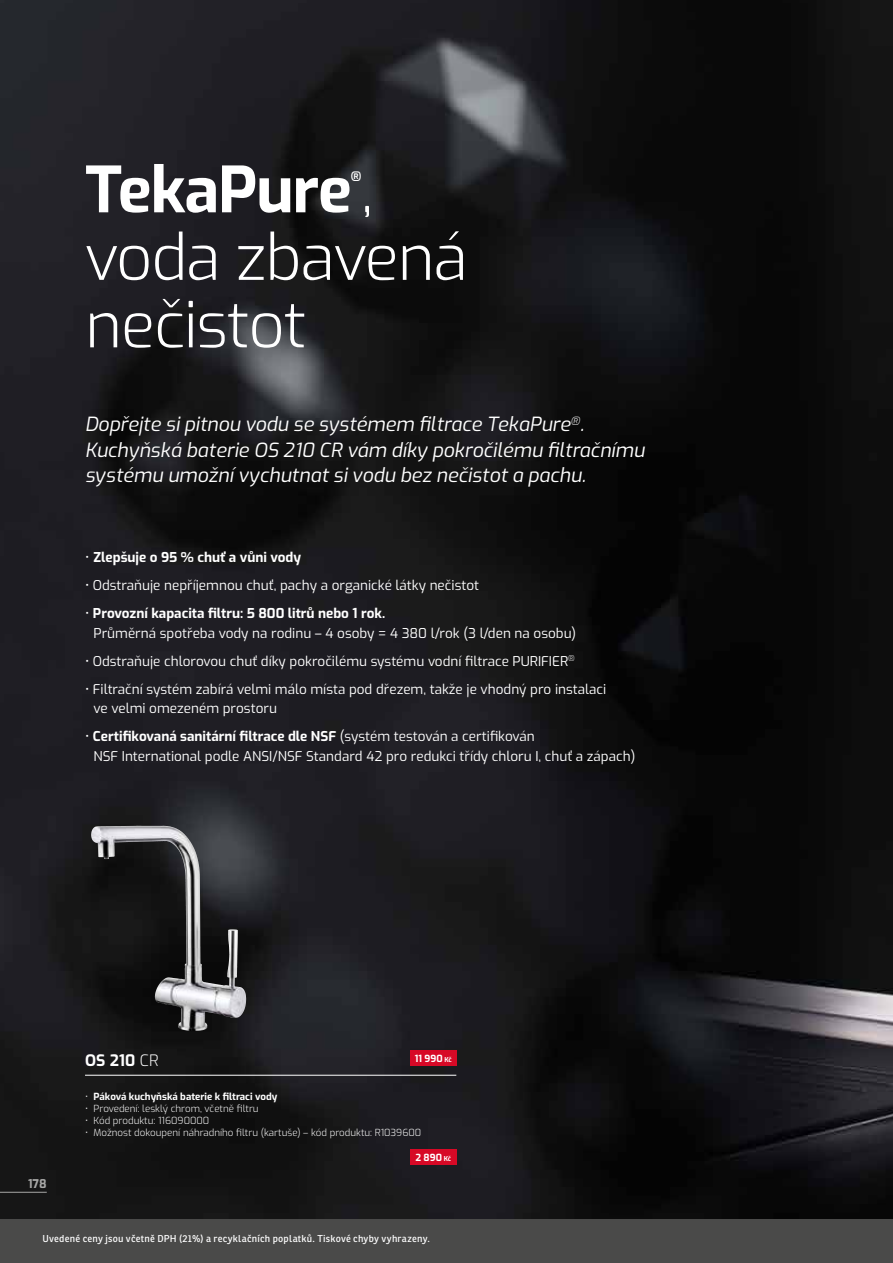
<style>
.page{position:relative;width:893px;height:1263px;background:#fff}
.page>*{position:absolute;margin:0;border:0;box-sizing:border-box;transform-origin:0 0}
.t1{font:300 63.3px/67.5px "Exo";letter-spacing:-.02em;color:#fff}
.t2{font:700 63.3px "Exo";letter-spacing:-.02em;color:#fff}
.t3{font:italic 19.5px/25.5px "Exo";color:#fff}
.t4{font:700 15.75px "Exo";color:#fff}
.t5{font:13.5px/19.5px "Exo";color:#fff}
.t6{font:700 13.5px "Exo";color:#fff}
.t7{font:700 13.05px "Exo";color:#fff}
.t8{font:700 12px "Exo";color:#a8a8a7}
.t9{font:300 9.75px "Exo";color:#fff}
.t10{font:9.75px "Ronnia Basic Rg";letter-spacing:.025em;color:#fff}
.t11{font:700 9.75px "Exo";color:#fff}
.s1{font-weight:300}
.s2{font-weight:400}
.s3{font-weight:700}
.s4{font-size:6.75px}
</style>
<div class="page">
<img style="left:0;top:0;width:893px;height:1219px">
<img style="left:91px;top:826px;width:81px;height:33px">
<hr style="left:85px;top:1075px;width:371px;height:1px;background:#fff">
<div style="left:0;top:1219px;width:893px;height:44px;background:#4a4a49"></div>
<div style="left:410px;top:1050px;width:46px;height:16px;background:#d70926"></div>
<div style="left:410px;top:1149px;width:46px;height:16px;background:#d70926"></div>
<hr style="left:0;top:1192px;width:47px;height:1px;background:#a8a8a7">
<h1 class="t2" style="left:85px;top:141px;width:290px">TekaPure <span class="s1">,</span></h1>
<p class="t7" style="left:351px;top:166px;width:12px">®</p>
<h1 class="t1" style="left:85px;top:220px;width:384px">voda zbavená nečistot</h1>
<h2 class="t3" style="left:85px;top:410px;width:561px">Dopřejte si pitnou vodu se systémem filtrace TekaPure<sup>®</sup>.<br>Kuchyňská baterie OS 210 CR vám díky pokročilému filtračnímu systému umožní vychutnat si vodu bez nečistot a pachu.</h2>
<p class="t6" style="left:85px;top:547px;width:218px"><span class="s2">•</span> Zlepšuje o 95 % chuť a vůni vody</p>
<p class="t5" style="left:85px;top:575px;width:396px">• Odstraňuje nepříjemnou chuť, pachy a organické látky nečistot</p>
<p class="t5" style="left:94px;top:603px;width:484px;text-indent:-9px">• <span class="s3">Provozní kapacita filtru: 5 800 litrů nebo 1 rok.<br></span>Průměrná spotřeba vody na rodinu – 4 osoby = 4 380 l/rok (3 l/den na osobu)</p>
<p class="t5" style="left:85px;top:650px;width:491px">• Odstraňuje chlorovou chuť díky pokročilému systému vodní filtrace PURIFIER<sup>®</sup></p>
<p class="t5" style="left:94px;top:678px;width:514px;text-indent:-9px">• Filtrační systém zabírá velmi málo místa pod dřezem, takže je vhodný pro instalaci ve velmi omezeném prostoru</p>
<p class="t5" style="left:94px;top:726px;width:543px;text-indent:-9px">• <span class="s3">Certifikovaná sanitární filtrace dle NSF</span> (systém testován a certifikován<br>NSF International podle ANSI/NSF Standard 42 pro redukci třídy chloru I, chuť a zápach)</p>
<p class="t11" style="left:415px;top:1051px;width:39px">11 990 <span class="s4">Kč</span></p>
<p class="t4" style="left:85px;top:1049px;width:75px">OS 210 <span class="s1">CR</span></p>
<p class="t11" style="left:85px;top:1089px;width:194px"><span class="s1">•</span> Páková kuchyňská baterie k filtraci vody</p>
<p class="t9" style="left:85px;top:1101px;width:175px">• Provedení: lesklý chrom, včetně filtru</p>
<p class="t9" style="left:85px;top:1113px;width:126px">• Kód produktu: 116090000</p>
<p class="t9" style="left:85px;top:1125px;width:338px">• Možnost dokoupení náhradního filtru (kartuše) – kód produktu: R1039600</p>
<p class="t8" style="left:28px;top:1174px;width:20px">178</p>
<p class="t11" style="left:415px;top:1150px;width:37px">2 890 <span class="s4">Kč</span></p>
<p class="t10" style="left:43px;top:1233px;width:389px">Uvedené ceny jsou včetně DPH (21%) a recyklačních poplatků. Tiskové chyby vyhrazeny.</p>
</div>
